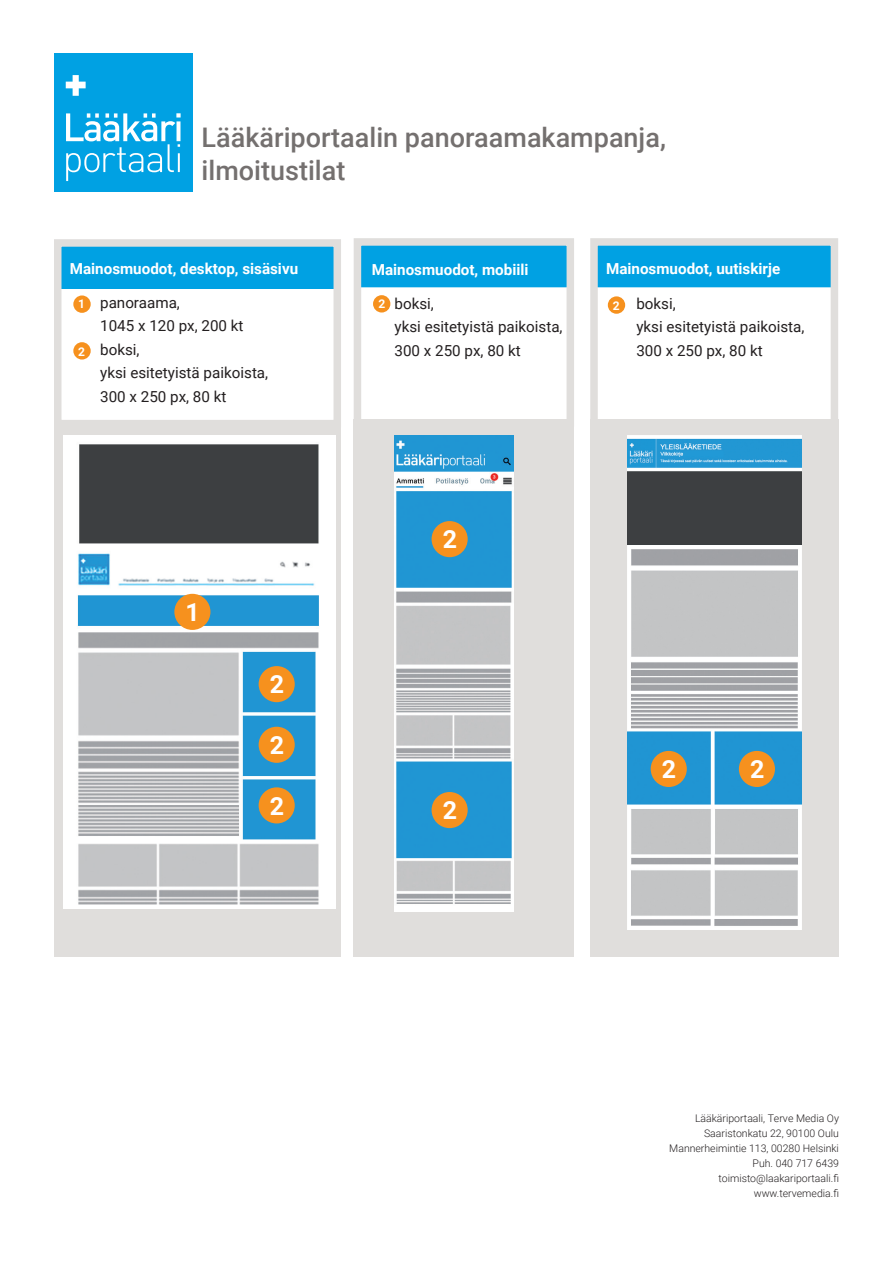
<style>
.page{position:relative;width:893px;height:1263px;background:#fff}
.page>*{position:absolute;margin:0;border:0;box-sizing:border-box;transform-origin:0 0}
.sivunotsikkoylös{font:500 27px/32.4px "Roboto";color:#74706f}
.t1{font:700 24.9px "Roboto";color:#fff}
.leipis{font:15.15px/23.7px "Roboto";color:#231f20}
.luettelon_otsikko{font:700 15.15px "Roboto";color:#fff}
.t2{font:700 12px "Roboto";color:#fff}
.t3{font:300 10.5px/15px "Roboto";color:#231f20;text-align:right}
</style>
<div class="page">
<div style="left:59px;top:245px;width:276px;height:43px;background:#00a1e3"></div>
<div style="left:54px;top:239px;width:287px;height:188px;border:8px solid #e0dedc"></div>
<div style="left:73px;top:342px;width:18px;height:18px;background:#f6911e;border-radius:50%"></div>
<div style="left:55px;top:54px;width:138px;height:138px;background:#00a1e3"></div>
<svg style="left:66px;top:113px;width:115px;height:68px"></svg>
<svg style="left:66px;top:75px;width:20px;height:21px"></svg>
<div style="left:73px;top:295px;width:18px;height:18px;background:#f6911e;border-radius:50%"></div>
<div style="left:55px;top:422px;width:286px;height:535px;background:#e0dedc"></div>
<div style="left:363px;top:247px;width:202px;height:40px;background:#00a1e3"></div>
<div style="left:354px;top:238px;width:220px;height:188px;border:8px solid #e0dedc"></div>
<div style="left:373px;top:295px;width:17px;height:17px;background:#f6911e;border-radius:50%"></div>
<div style="left:354px;top:419px;width:220px;height:538px;background:#e0dedc"></div>
<div style="left:599px;top:247px;width:230px;height:40px;background:#00a1e3"></div>
<div style="left:590px;top:238px;width:248px;height:190px;border:8px solid #e0dedc"></div>
<div style="left:590px;top:419px;width:248px;height:538px;background:#e0dedc"></div>
<img style="left:394px;top:435px;width:119px;height:476px">
<div style="left:432px;top:521px;width:36px;height:36px;background:#f6911e;border-radius:50%"></div>
<div style="left:432px;top:792px;width:36px;height:36px;background:#f6911e;border-radius:50%"></div>
<img style="left:627px;top:435px;width:175px;height:494px">
<div style="left:651px;top:751px;width:36px;height:36px;background:#f6911e;border-radius:50%"></div>
<div style="left:739px;top:751px;width:36px;height:36px;background:#f6911e;border-radius:50%"></div>
<img style="left:64px;top:435px;width:271px;height:473px">
<div style="left:259px;top:666px;width:36px;height:36px;background:#f6911e;border-radius:50%"></div>
<div style="left:259px;top:727px;width:36px;height:36px;background:#f6911e;border-radius:50%"></div>
<div style="left:259px;top:787px;width:36px;height:36px;background:#f6911e;border-radius:50%"></div>
<div style="left:174px;top:594px;width:36px;height:36px;background:#f6911e;border-radius:50%"></div>
<div style="left:608px;top:296px;width:17px;height:18px;background:#f6911e;border-radius:50%"></div>
<p class="sivunotsikkoylös" style="left:202px;top:121px;width:466px">Lääkäriportaalin panoraamakampanja, ilmoitustilat</p>
<p class="luettelon_otsikko" style="left:70px;top:258px;width:230px">Mainosmuodot, desktop, sisäsivu</p>
<p class="leipis" style="left:100px;top:290px;width:145px">panoraama,<br>1045 x 120 px, 200 kt</p>
<p class="leipis" style="left:100px;top:337px;width:170px">boksi,<br>yksi esitetyistä paikoista,<br>300 x 250 px, 80 kt</p>
<p class="t2" style="left:78px;top:295px;width:8px">1</p>
<p class="t2" style="left:78px;top:343px;width:8px">2</p>
<p class="t1" style="left:186px;top:595px;width:16px">1</p>
<p class="t1" style="left:270px;top:667px;width:16px">2</p>
<p class="t1" style="left:270px;top:728px;width:16px">2</p>
<p class="t1" style="left:270px;top:788px;width:16px">2</p>
<p class="luettelon_otsikko" style="left:372px;top:259px;width:158px">Mainosmuodot, mobiili</p>
<p class="leipis" style="left:395px;top:291px;width:170px">boksi,<br>yksi esitetyistä paikoista,<br>300 x 250 px, 80 kt</p>
<p class="t2" style="left:378px;top:295px;width:8px">2</p>
<p class="luettelon_otsikko" style="left:606px;top:258px;width:176px">Mainosmuodot, uutiskirje</p>
<p class="leipis" style="left:636px;top:291px;width:170px">boksi,<br>yksi esitetyistä paikoista,<br>300 x 250 px, 80 kt</p>
<p class="t2" style="left:613px;top:297px;width:8px">2</p>
<p class="t1" style="left:443px;top:522px;width:16px">2</p>
<p class="t1" style="left:443px;top:793px;width:16px">2</p>
<p class="t1" style="left:662px;top:752px;width:16px">2</p>
<p class="t1" style="left:750px;top:752px;width:16px">2</p>
<p class="t3" style="left:695px;top:1110px;width:145px">Lääkäriportaali, Terve Media Oy</p>
<p class="t3" style="left:704px;top:1125px;width:136px">Saaristonkatu 22, 90100 Oulu</p>
<p class="t3" style="left:669px;top:1140px;width:171px">Mannerheimintie 113, 00280 Helsinki<br>Puh. 040 717 6439</p>
<p class="t3" style="left:718px;top:1170px;width:122px">toimisto@laakariportaali.fi</p>
<p class="t3" style="left:754px;top:1185px;width:87px">www.tervemedia.fi</p>
</div>
